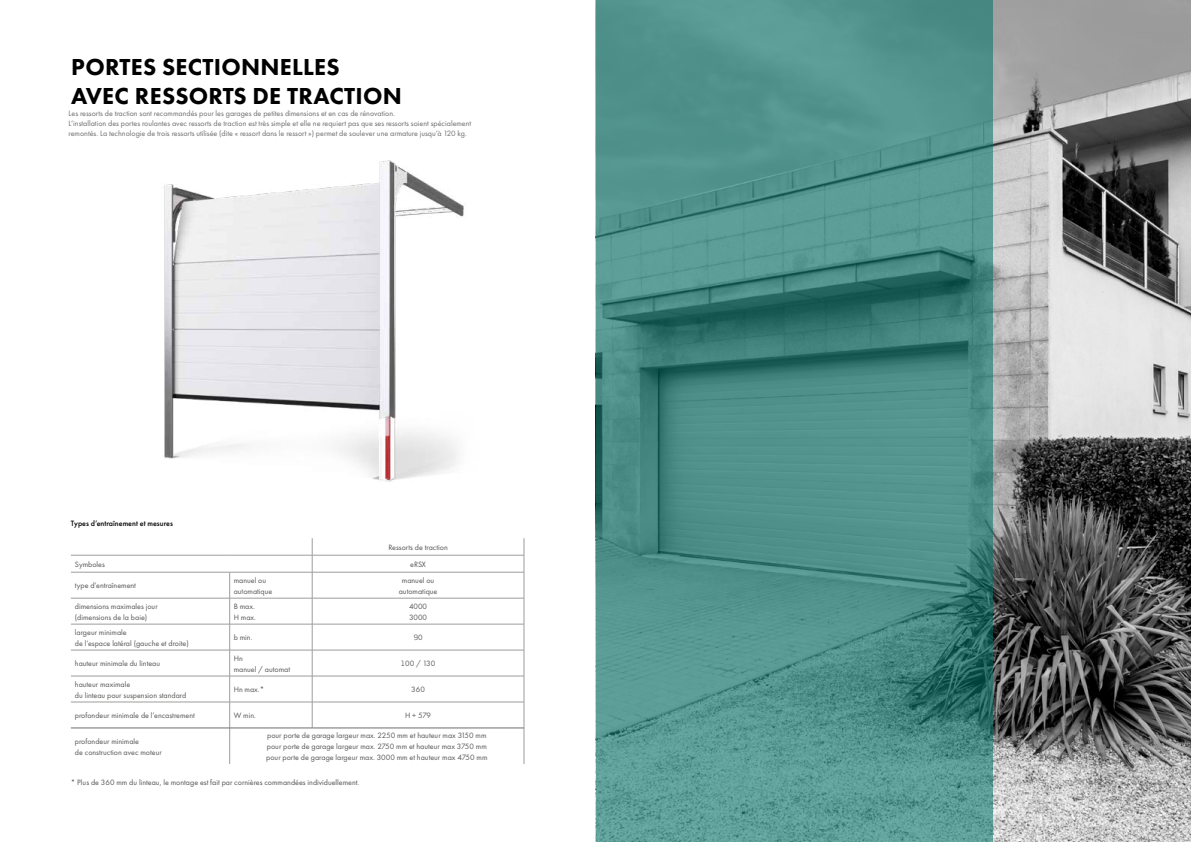
<style>
.page{position:relative;width:1191px;height:842px;background:#fff}
.page>*{position:absolute;margin:0;border:0;box-sizing:border-box;transform-origin:0 0}
.t1{font:800 24px/28.8px "Futura PT";letter-spacing:.01em;color:#000}
.t2{font:8px/11px "Futura PT";color:#575756}
.t3{font:8px/10px "Futura PT";color:#706f6f}
.t4{font:500 8px "Futura PT";color:#000}
.t5{font:300 8px "Obvia";color:#575756}
.s1{font-family:"Futura PT";font-weight:400}
.s2{font-family:"Obvia";font-weight:300}
</style>
<div class="page">
<img style="left:992px;top:0;width:199px;height:842px">
<img style="left:164px;top:161px;width:300px;height:320px">
<hr style="left:71px;top:555px;width:159px;height:1px;background:#9d9d9c">
<hr style="left:230px;top:555px;width:82px;height:1px;background:#9d9d9c">
<hr style="left:312px;top:555px;width:212px;height:1px;background:#9d9d9c">
<hr style="left:71px;top:572px;width:159px;height:1px;background:#9d9d9c">
<hr style="left:230px;top:572px;width:82px;height:1px;background:#9d9d9c">
<hr style="left:312px;top:572px;width:212px;height:1px;background:#9d9d9c">
<hr style="left:71px;top:598px;width:159px;height:1px;background:#9d9d9c">
<hr style="left:230px;top:598px;width:82px;height:1px;background:#9d9d9c">
<hr style="left:312px;top:598px;width:212px;height:1px;background:#9d9d9c">
<hr style="left:71px;top:624px;width:159px;height:1px;background:#9d9d9c">
<hr style="left:230px;top:624px;width:82px;height:1px;background:#9d9d9c">
<hr style="left:312px;top:624px;width:212px;height:1px;background:#9d9d9c">
<hr style="left:71px;top:650px;width:159px;height:1px;background:#9d9d9c">
<hr style="left:230px;top:650px;width:82px;height:1px;background:#9d9d9c">
<hr style="left:312px;top:650px;width:212px;height:1px;background:#9d9d9c">
<hr style="left:71px;top:676px;width:159px;height:1px;background:#9d9d9c">
<hr style="left:230px;top:676px;width:82px;height:1px;background:#9d9d9c">
<hr style="left:312px;top:676px;width:212px;height:1px;background:#9d9d9c">
<hr style="left:71px;top:702px;width:159px;height:1px;background:#9d9d9c">
<hr style="left:230px;top:702px;width:82px;height:1px;background:#9d9d9c">
<svg style="left:229px;top:572px;width:1px;height:156px"></svg>
<hr style="left:312px;top:702px;width:212px;height:1px;background:#9d9d9c">
<svg style="left:312px;top:538px;width:1px;height:190px"></svg>
<svg style="left:524px;top:538px;width:1px;height:190px"></svg>
<hr style="left:229px;top:728px;width:1px;height:36px;background:#9d9d9c">
<hr style="left:524px;top:728px;width:1px;height:36px;background:#9d9d9c">
<hr style="left:71px;top:728px;width:159px;height:1px;background:#706f6f">
<hr style="left:230px;top:728px;width:82px;height:1px;background:#706f6f">
<hr style="left:312px;top:728px;width:212px;height:1px;background:#706f6f">
<svg style="left:595px;top:0;width:397px;height:842px;background:#4e9089"></svg>
<h1 class="t1" style="left:71px;top:52px;width:332px">PORTES SECTIONNELLES<br>AVEC RESSORTS DE TRACTION</h1>
<p class="t3" style="left:69px;top:108px;width:404px">Les ressorts de traction sont recommandés pour les garages de petites dimensions et en cas de rénovation.<br>L’installation des portes roulantes avec ressorts de traction est très simple et elle ne requiert pas que ses ressorts soient spécialement remontés. La technologie de trois ressorts utilisée (dite « ressort dans le ressort ») permet de soulever une armature jusqu’à 120 kg.</p>
<p class="t4" style="left:71px;top:518px;width:103px">Types d’entraînement et mesures</p>
<p class="t2" style="left:388px;top:541px;width:61px">Ressorts de traction</p>
<p class="t2" style="left:75px;top:558px;width:32px">Symboles</p>
<p class="t2" style="left:410px;top:558px;width:17px">eRSX</p>
<p class="t2" style="left:75px;top:580px;width:63px">type d’entraînement</p>
<p class="t2" style="left:234px;top:574px;width:40px">manuel ou automatique</p>
<p class="t2" style="left:399px;top:574px;width:40px;text-align:center">manuel ou automatique</p>
<p class="t2" style="left:75px;top:600px;width:84px">dimensions maximales jour (dimensions de la baie)</p>
<p class="t2" style="left:234px;top:600px;width:24px">B max.<br>H max.</p>
<p class="t2" style="left:409px;top:600px;width:20px">4000<br>3000</p>
<p class="t2" style="left:75px;top:626px;width:115px">largeur minimale<br>de l’espace latéral (gauche et droite)</p>
<p class="t2" style="left:234px;top:632px;width:20px">b min.</p>
<p class="t5" style="left:413px;top:633px;width:11px">9<span class="s1">0</span></p>
<p class="t2" style="left:75px;top:658px;width:87px">hauteur minimale du linteau</p>
<p class="t2" style="left:234px;top:652px;width:58px">Hn<br>manuel / automat</p>
<p class="t2" style="left:401px;top:658px;width:36px"><span class="s2">1</span>00 / 130</p>
<p class="t2" style="left:75px;top:678px;width:113px">hauteur maximale<br>du linteau pour suspension standard</p>
<p class="t2" style="left:234px;top:684px;width:32px">Hn max.*</p>
<p class="t2" style="left:411px;top:684px;width:15px">360</p>
<p class="t2" style="left:75px;top:710px;width:121px">profondeur minimale de l’encastrement</p>
<p class="t2" style="left:234px;top:710px;width:24px">W min.</p>
<p class="t2" style="left:405px;top:710px;width:27px">H + 579</p>
<p class="t2" style="left:75px;top:735px;width:88px">profondeur minimale<br>de construction avec moteur</p>
<p class="t2" style="left:266px;top:730px;width:223px;text-align:justify">pour porte de garage largeur max. 2250 mm et hauteur max 3150 mm pour porte de garage largeur max. 2750 mm et hauteur max 3750 mm pour porte de garage largeur max. 3000 mm et hauteur max 4750 mm</p>
<p class="t2" style="left:71px;top:777px;width:290px">* Plus de 360 mm du linteau, le montage est fait par cornières commandées individuellement.</p>
</div>
